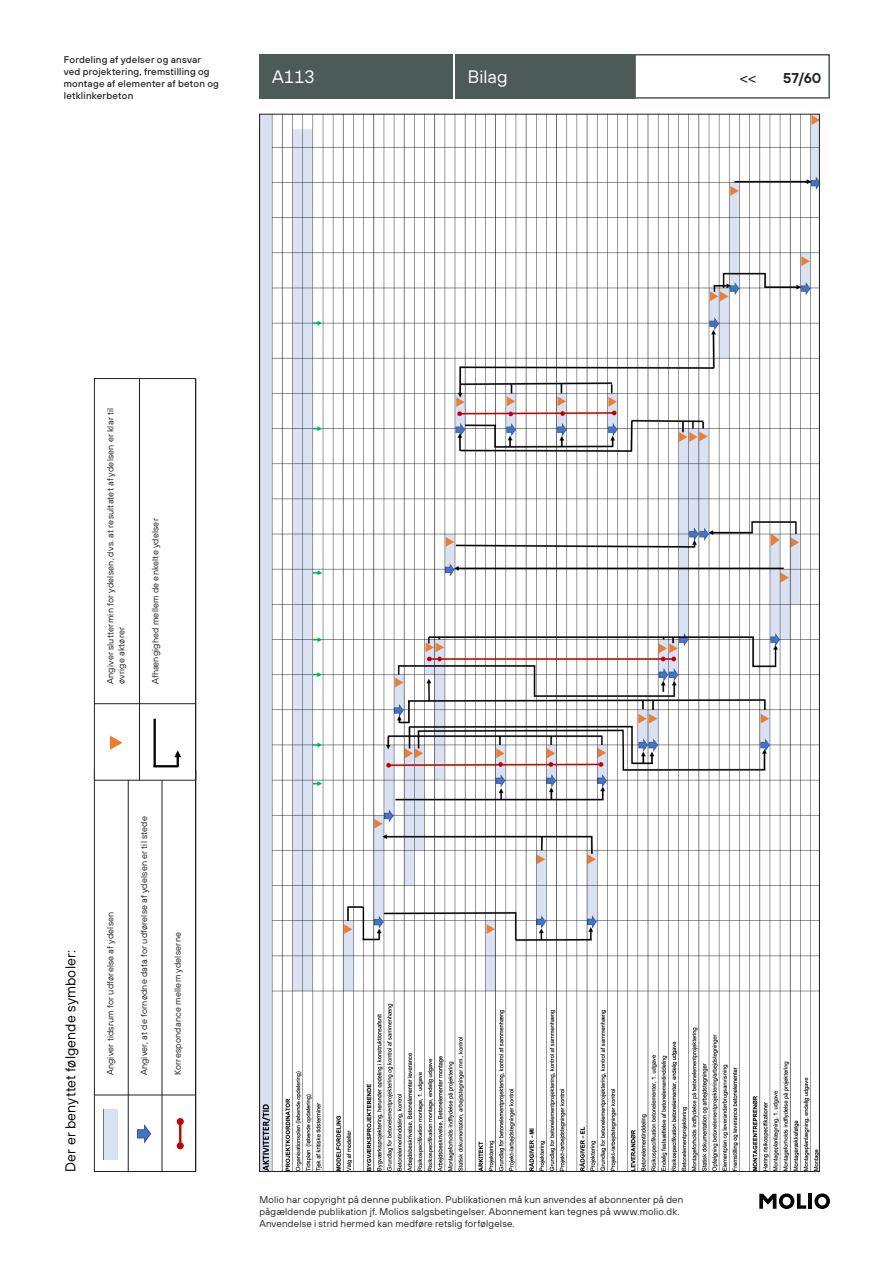
<style>
.page{position:relative;width:893px;height:1263px;background:#fff}
.page>*{position:absolute;margin:0;border:0;box-sizing:border-box;transform-origin:0 0}
.t1{font:18px "TT Hoves";letter-spacing:.005em;color:#fff}
.t2{font:16.5px "TT Hoves";color:#231f20}
.t3{font:14.25px "TT Hoves";letter-spacing:.01em;color:#040503}
.t4{font:600 14.25px "TT Hoves";color:#231f20}
.t5{font:9.75px/12px "TT Hoves";letter-spacing:.02em;color:#231f20}
.t6{font:500 9.75px/12px "TT Hoves";letter-spacing:.02em;color:#231f20}
.t7{font:9px/11.2px "TT Hoves";letter-spacing:.025em;color:#231f20}
</style>
<div class="page">
<div style="left:456px;top:54px;width:179px;height:45px;background:#4d5b58"></div>
<div style="left:259px;top:54px;width:194px;height:45px;background:#4d5b58"></div>
<div style="left:634px;top:54px;width:196px;height:45px;background:#fff;border:2px solid #495a5a"></div>
<svg style="left:759px;top:1193px;width:47px;height:16px"></svg>
<hr style="left:808px;top:1194px;width:4px;height:15px;background:#040503">
<svg style="left:814px;top:1193px;width:16px;height:16px"></svg>
<img style="left:261px;top:116px;width:557px;height:1053px">
<div style="left:94px;top:770px;width:102px;height:402px;border:1px solid #231f20"></div>
<hr style="left:128px;top:770px;width:1px;height:401px;background:#231f20">
<hr style="left:94px;top:1095px;width:102px;height:1px;background:#231f20">
<hr style="left:162px;top:770px;width:1px;height:401px;background:#231f20">
<hr style="left:195px;top:770px;width:1px;height:401px;background:#231f20">
<img style="left:137px;top:1124px;width:15px;height:20px">
<img style="left:176px;top:1118px;width:8px;height:32px">
<div style="left:94px;top:379px;width:102px;height:401px;background:#fff"></div>
<div style="left:94px;top:378px;width:102px;height:402px;border:1px solid #231f20"></div>
<hr style="left:139px;top:379px;width:1px;height:401px;background:#231f20">
<hr style="left:94px;top:703px;width:102px;height:1px;background:#231f20">
<hr style="left:195px;top:379px;width:1px;height:401px;background:#231f20">
<img style="left:109px;top:735px;width:14px;height:15px">
<img style="left:153px;top:718px;width:28px;height:50px">
<p class="t6" style="left:64px;top:54px;width:157px">Fordeling af ydelser og ansvar ved projektering, fremstilling og montage af elementer af beton og letklinkerbeton</p>
<h1 class="t1" style="left:272px;top:65px;width:44px">A113</h1>
<h1 class="t1" style="left:468px;top:65px;width:41px">Bilag</h1>
<h2 class="t2" style="left:740px;top:68px;width:19px">&lt;&lt;</h2>
<h3 class="t4" style="left:783px;top:68px;width:39px">57/60</h3>
<p class="t7" style="left:104px;top:684px;width:278px;rotate:-90deg">Angiver sluttermin for ydelsen, dvs. at resultatet af ydelsen er klar til øvrige aktører</p>
<p class="t7" style="left:149px;top:684px;width:167px;rotate:-90deg">Afhængighed mellem de enkelte ydelser</p>
<p class="t3" style="left:62px;top:1172px;width:223px;rotate:-90deg">Der er benyttet følgende symboler:</p>
<p class="t7" style="left:104px;top:1075px;width:165px;rotate:-90deg">Angiver tidsrum for udførelse af ydelsen</p>
<p class="t7" style="left:138px;top:1075px;width:261px;rotate:-90deg">Angiver, at de fornødne data for udførelse af ydelsen er til stede</p>
<p class="t7" style="left:172px;top:1075px;width:145px;rotate:-90deg">Korrespondance mellem ydelserne</p>
<p class="t5" style="left:259px;top:1193px;width:425px">Molio har copyright på denne publikation. Publikationen må kun anvendes af abonnenter på den pågældende publikation jf. Molios salgsbetingelser. Abonnement kan tegnes på www.molio.dk.<br>Anvendelse i strid hermed kan medføre retslig forfølgelse.</p>
</div>
